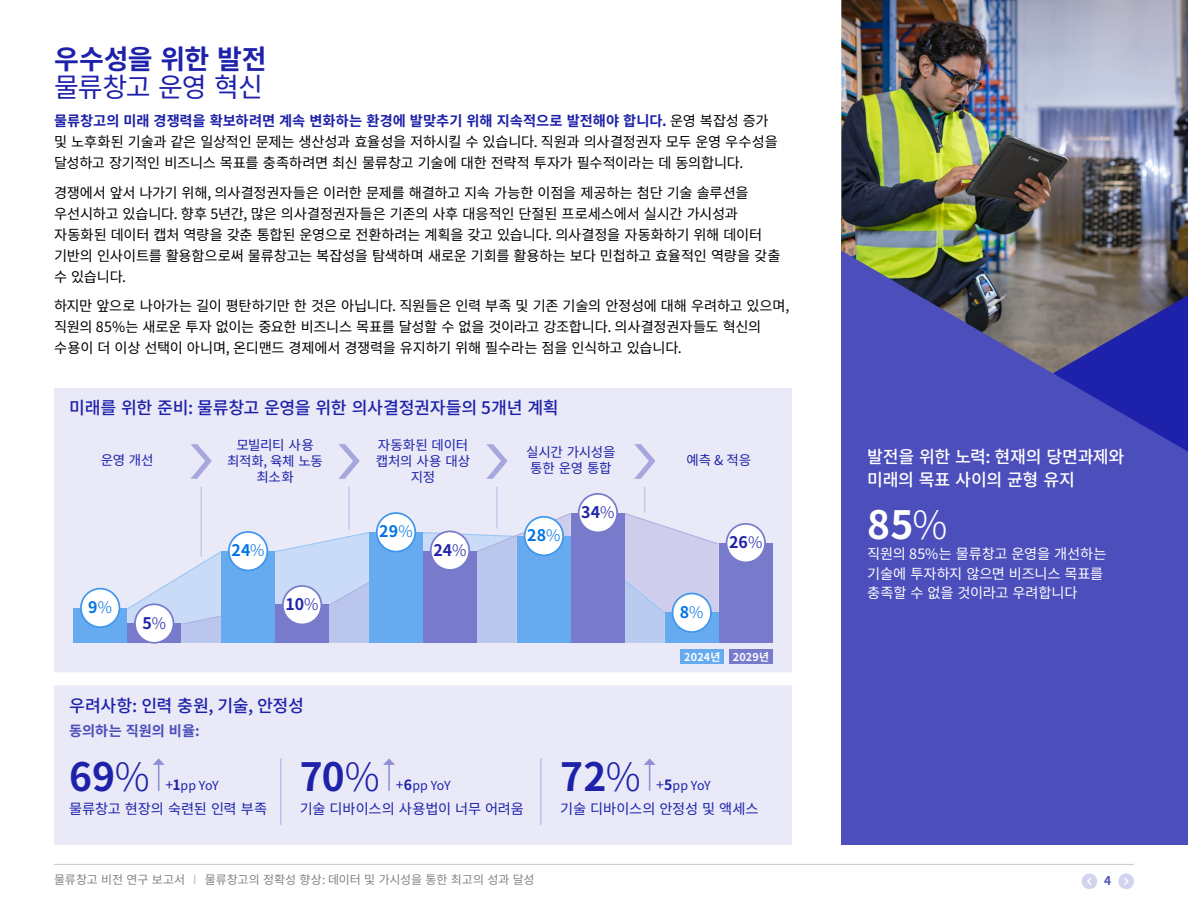
<style>
.page{position:relative;width:1188px;height:918px;background:#fff}
.page>*{position:absolute;margin:0;border:0;box-sizing:border-box;transform-origin:0 0}
.t1{font:700 39px "Noto Sans CJ Kkr";color:#1e22aa}
.t2{font:700 39px "Noto Sans CJ Kkr";color:#fff}
.t3{font:700 27px "Noto Sans CJ Kkr";letter-spacing:-.005em;color:#1e22aa}
.t4{font:27px "Noto Sans CJ Kkr";letter-spacing:-.04em;color:#1e22aa}
.t5{font:500 17.25px "Noto Sans CJ Kkr";letter-spacing:-.02em;color:#1e22aa}
.t6{font:500 17.25px/22.5px "Noto Sans CJ Kkr";letter-spacing:-.02em;color:#fff}
.t7{font:700 15.9px "Noto Sans CJ Kkr";color:#1e22aa}
.t8{font:700 15.9px "Noto Sans CJ Kkr";color:#0073e6}
.t9{font:14.25px/21px "Noto Sans CJ Kkr";letter-spacing:-.02em;color:#000}
.t10{font:14.25px/19.5px "Noto Sans CJ Kkr";letter-spacing:-.02em;color:#fff}
.t11{font:14.25px "Noto Sans CJ Kkr";letter-spacing:-.015em;color:#1e22aa}
.t12{font:700 14.25px "Noto Sans CJ Kkr";letter-spacing:-.005em;color:#4b4ebb}
.t13{font:13.5px/15.8px "Noto Sans CJ Kkr";letter-spacing:-.015em;color:#1e22aa;text-align:center}
.t14{font:12.45px "Noto Sans CJ Kkr";letter-spacing:-.035em;color:#1e22aa}
.t15{font:12px "Noto Sans CJ Kkr";letter-spacing:-.01em;color:#808285}
.t16{font:700 12px "Noto Sans CJ Kkr";color:#4b4ebb}
.t17{font:700 10.8px "Noto Sans CJ Kkr";letter-spacing:.015em;color:#fff}
.s1{font-weight:700;color:#1e22aa}
.s2{font-weight:300}
.s3{font-size:14.1px}
.s4{font-weight:700;font-size:14.1px}
.s5{color:#bcbec0}
</style>
<div class="page">
<div style="left:841px;top:218px;width:347px;height:627px;background:#4b4ebb"></div>
<hr style="left:54px;top:864px;width:1080px;height:1px;background:#c7c8ca">
<div style="left:1118px;top:874px;width:16px;height:15px;background:#d2d3ee;border-radius:50%"></div>
<svg style="left:1124px;top:877px;width:5px;height:9px"></svg>
<div style="left:1082px;top:874px;width:15px;height:15px;background:#d2d3ee;border-radius:50%"></div>
<svg style="left:1087px;top:877px;width:4px;height:8px"></svg>
<img style="left:841px;top:0;width:347px;height:374px">
<svg style="left:1053px;top:295px;width:135px;height:157px"></svg>
<div style="left:54px;top:388px;width:738px;height:284px;background:#e9e9f7"></div>
<svg style="left:338px;top:444px;width:22px;height:35px"></svg>
<svg style="left:486px;top:444px;width:22px;height:35px"></svg>
<svg style="left:634px;top:444px;width:22px;height:35px"></svg>
<svg style="left:190px;top:444px;width:22px;height:35px"></svg>
<div style="left:719px;top:544px;width:54px;height:99px;background:#787acc"></div>
<div style="left:73px;top:608px;width:54px;height:35px;background:#66abf0"></div>
<div style="left:81px;top:589px;width:38px;height:38px;background:#fff;border-radius:50%"></div>
<div style="left:80px;top:588px;width:40px;height:40px;border:2px solid #4096ec;border-radius:50%"></div>
<div style="left:134px;top:603px;width:40px;height:41px;border:2px solid #787acc;border-radius:50%"></div>
<div style="left:727px;top:524px;width:38px;height:38px;background:#fff;border-radius:50%"></div>
<div style="left:726px;top:523px;width:40px;height:40px;border:2px solid #787acc;border-radius:50%"></div>
<svg style="left:127px;top:487px;width:593px;height:156px"></svg>
<div style="left:54px;top:686px;width:738px;height:159px;background:#e9e9f7"></div>
<svg style="left:153px;top:758px;width:12px;height:33px"></svg>
<hr style="left:280px;top:758px;width:2px;height:67px;background:#bbbde6">
<hr style="left:388px;top:764px;width:2px;height:27px;background:#8f91d4">
<svg style="left:383px;top:758px;width:12px;height:7px"></svg>
<hr style="left:540px;top:758px;width:2px;height:67px;background:#bbbde6">
<svg style="left:644px;top:758px;width:12px;height:33px"></svg>
<div style="left:729px;top:650px;width:44px;height:14px;background:#787acc"></div>
<div style="left:680px;top:650px;width:44px;height:14px;background:#66abf0"></div>
<h2 class="t3" style="left:54px;top:44px;width:214px">우수성을 위한 발전</h2>
<h2 class="t4" style="left:54px;top:72px;width:210px">물류창고 운영 혁신</h2>
<p class="t9" style="left:54px;top:111px;width:725px"><span class="s1">물류창고의 미래 경쟁력을 확보하려면 계속 변화하는 환경에 발맞추기 위해 지속적으로 발전해야 합니다.</span> 운영 복잡성 증가 및 노후화된 기술과 같은 일상적인 문제는 생산성과 효율성을 저하시킬 수 있습니다. 직원과 의사결정권자 모두 운영 우수성을 달성하고 장기적인 비즈니스 목표를 충족하려면 최신 물류창고 기술에 대한 전략적 투자가 필수적이라는 데 동의합니다.</p>
<p class="t9" style="left:54px;top:182px;width:728px">경쟁에서 앞서 나가기 위해, 의사결정권자들은 이러한 문제를 해결하고 지속 가능한 이점을 제공하는 첨단 기술 솔루션을 우선시하고 있습니다. 향후 5년간, 많은 의사결정권자들은 기존의 사후 대응적인 단절된 프로세스에서 실시간 가시성과 자동화된 데이터 캡처 역량을 갖춘 통합된 운영으로 전환하려는 계획을 갖고 있습니다. 의사결정을 자동화하기 위해 데이터 기반의 인사이트를 활용함으로써 물류창고는 복잡성을 탐색하며 새로운 기회를 활용하는 보다 민첩하고 효율적인 역량을 갖출 수 있습니다.</p>
<p class="t9" style="left:54px;top:295px;width:737px">하지만 앞으로 나아가는 길이 평탄하기만 한 것은 아닙니다. 직원들은 인력 부족 및 기존 기술의 안정성에 대해 우려하고 있으며, 직원의 85%는 새로운 투자 없이는 중요한 비즈니스 목표를 달성할 수 없을 것이라고 강조합니다. 의사결정권자들도 혁신의 수용이 더 이상 선택이 아니며, 온디맨드 경제에서 경쟁력을 유지하기 위해 필수라는 점을 인식하고 있습니다.</p>
<p class="t5" style="left:69px;top:398px;width:491px">미래를 위한 준비: 물류창고 운영을 위한 의사결정권자들의 5개년 계획</p>
<p class="t13" style="left:101px;top:453px;width:55px">운영 개선</p>
<p class="t13" style="left:227px;top:438px;width:97px">모빌리티 사용 최적화, 육체 노동 최소화</p>
<p class="t13" style="left:376px;top:438px;width:96px">자동화된 데이터 캡처의 사용 대상 지정</p>
<p class="t13" style="left:526px;top:445px;width:91px;text-align:left">실시간 가시성을 통한 운영 통합</p>
<p class="t13" style="left:686px;top:453px;width:66px">예측 &amp; 적응</p>
<p class="t8" style="left:88px;top:598px;width:25px">9<span class="s2">%</span></p>
<p class="t7" style="left:142px;top:614px;width:25px">5<span class="s2">%</span></p>
<p class="t8" style="left:232px;top:542px;width:34px">24<span class="s2">%</span></p>
<p class="t7" style="left:286px;top:596px;width:35px">10<span class="s2">%</span></p>
<p class="t5" style="left:69px;top:696px;width:236px">우려사항: 인력 충원, 기술, 안정성</p>
<p class="t12" style="left:69px;top:723px;width:132px">동의하는 직원의 비율:</p>
<p class="t8" style="left:379px;top:523px;width:35px">29<span class="s2">%</span></p>
<p class="t8" style="left:527px;top:526px;width:35px">28<span class="s2">%</span></p>
<p class="t7" style="left:434px;top:541px;width:34px">24<span class="s2">%</span></p>
<p class="t7" style="left:581px;top:503px;width:35px">34<span class="s2">%</span></p>
<h1 class="t1" style="left:69px;top:755px;width:82px">69<span class="s2">%</span></h1>
<p class="t14" style="left:165px;top:779px;width:55px"><span class="s3">+</span><span class="s4">1</span>pp YoY</p>
<h1 class="t1" style="left:300px;top:755px;width:82px">70<span class="s2">%</span></h1>
<p class="t14" style="left:396px;top:779px;width:56px"><span class="s3">+</span><span class="s4">6</span>pp YoY</p>
<h1 class="t1" style="left:560px;top:755px;width:82px">72<span class="s2">%</span></h1>
<p class="t8" style="left:680px;top:603px;width:25px">8<span class="s2">%</span></p>
<p class="t7" style="left:729px;top:533px;width:35px">26<span class="s2">%</span></p>
<p class="t17" style="left:684px;top:651px;width:86px">2024년 2029년</p>
<p class="t14" style="left:656px;top:779px;width:56px"><span class="s3">+</span><span class="s4">5</span>pp YoY</p>
<p class="t11" style="left:69px;top:801px;width:199px">물류창고 현장의 숙련된 인력 부족</p>
<p class="t11" style="left:300px;top:801px;width:226px">기술 디바이스의 사용법이 너무 어려움</p>
<p class="t11" style="left:560px;top:801px;width:200px">기술 디바이스의 안정성 및 액세스</p>
<p class="t6" style="left:867px;top:446px;width:259px">발전을 위한 노력: 현재의 당면과제와 미래의 목표 사이의 균형 유지</p>
<h1 class="t2" style="left:867px;top:503px;width:82px">85<span class="s2">%</span></h1>
<p class="t10" style="left:867px;top:545px;width:241px">직원의 85%는 물류창고 운영을 개선하는 기술에 투자하지 않으면 비즈니스 목표를 충족할 수 없을 것이라고 우려합니다</p>
<p class="t15" style="left:54px;top:873px;width:482px">물류창고 비전 연구 보고서 <span class="s5">I</span> 물류창고의 정확성 향상: 데이터 및 가시성을 통한 최고의 성과 달성</p>
<p class="t16" style="left:1104px;top:874px;width:9px">4</p>
</div>
